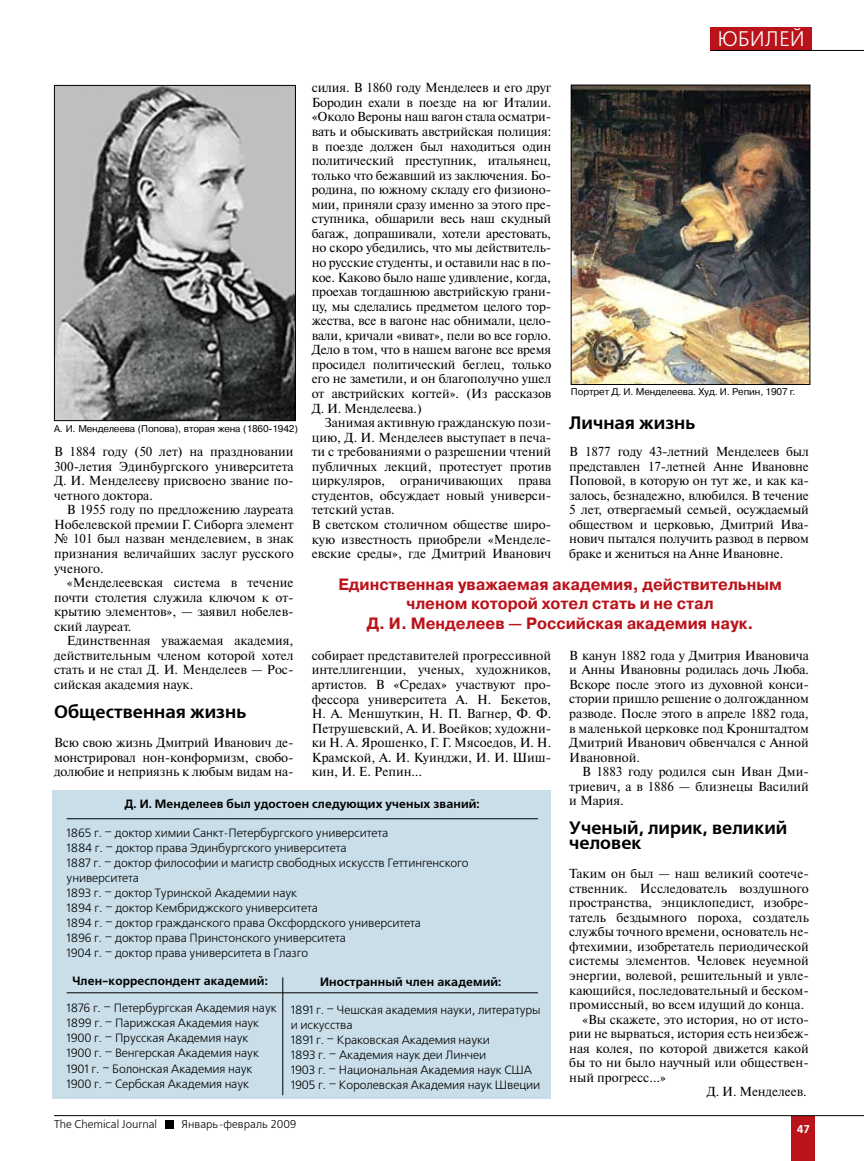
<style>
.page{position:relative;width:864px;height:1161px;background:#fff}
.page>*{position:absolute;margin:0;border:0;box-sizing:border-box;transform-origin:0 0}
.t1{font:21px "Free Set C";color:#fff}
.t2{font:700 18px/14.5px "Free Set C";color:#000}
.t3{font:700 16.35px/19.5px "Pragmatica C";color:#ba131a;text-align:center;scale:.96 1}
.t4{font:13.05px/14.5px "Newton C";color:#000;text-align:justify}
.t5{font:12px/15px "Free Set C";letter-spacing:-.01em;color:#000}
.t6{font:700 12px "Free Set C";letter-spacing:.01em;color:#000}
.t7{font:11.25px "Free Set C";color:#000}
.t8{font:700 11.25px "Free Set C";color:#fff}
.t9{font:9.75px "Pragmatica C";letter-spacing:-.02em;color:#000}
</style>
<div class="page">
<div style="left:791px;top:1116px;width:23px;height:45px;background:#ba131a"></div>
<hr style="left:54px;top:1115px;width:809px;height:1px;background:#000">
<div style="left:165px;top:1120px;width:8px;height:8px;background:#000"></div>
<img style="left:56px;top:87px;width:238px;height:332px">
<div style="left:54px;top:85px;width:242px;height:336px;border:1px solid #000"></div>
<img style="left:572px;top:87px;width:236px;height:296px">
<div style="left:570px;top:85px;width:240px;height:300px;border:1px solid #000"></div>
<div style="left:52px;top:790px;width:498px;height:309px;background:#c9dee8"></div>
<hr style="left:67px;top:818px;width:470px;height:1px;background:#000">
<hr style="left:282px;top:977px;width:1px;height:118px;background:#000">
<hr style="left:67px;top:992px;width:470px;height:1px;background:#000">
<div style="left:710px;top:27px;width:101px;height:23px;background:#ba131a"></div>
<hr style="left:710px;top:50px;width:153px;height:1px;background:#000">
<h1 class="t1" style="left:717px;top:28px;width:89px">ЮБИЛЕЙ</h1>
<p class="t4" style="left:311px;top:81px;width:241px">силия. В 1860 году Менделеев и его друг Бородин ехали в поезде на юг Италии. «Около Вероны наш вагон стала осматри&shy;вать и обыскивать австрийская полиция: в поезде должен был находиться один политический преступник, итальянец, только что бежавший из заключения. Бо&shy;родина, по южному складу его физионо&shy;мии, приняли сразу именно за этого пре&shy;ступника, обшарили весь наш скудный багаж, допрашивали, хотели арестовать, но скоро убедились, что мы действитель&shy;но русские студенты, и оставили нас в по&shy;кое. Каково было наше удивление, когда, проехав тогдашнюю австрийскую грани&shy;цу, мы сделались предметом целого тор&shy;жества, все в вагоне нас обнимали, цело&shy;вали, кричали «виват», пели во все горло.<br>Дело в том, что в нашем вагоне все время просидел политический беглец, только его не заметили, и он благополучно ушел от австрийских когтей». (Из рассказов Д. И. Менделеева.)</p>
<p class="t4" style="left:311px;top:415px;width:241px;text-align:left;text-indent:13px">Занимая активную гражданскую пози&shy;цию, Д. И. Менделеев выступает в печа&shy;ти с требованиями о разрешении чтений публичных лекций, протестует против циркуляров, ограничивающих права студентов, обсуждает новый универси&shy;тетский устав.<br>В светском столичном обществе широ&shy;кую известность приобрели «Менделе&shy;евские среды», где Дмитрий Иванович</p>
<p class="t9" style="left:570px;top:386px;width:226px">Портрет Д. И. Менделеева. Худ. И. Репин, 1907 г.</p>
<h2 class="t2" style="left:569px;top:416px;width:127px">Личная жизнь</h2>
<p class="t4" style="left:569px;top:444px;width:241px">В 1877 году 43-летний Менделеев был представлен 17-летней Анне Ивановне Поповой, в которую он тут же, и как ка&shy;залось, безнадежно, влюбился. В течение 5 лет, отвергаемый семьей, осуждаемый обществом и церковью, Дмитрий Ива&shy;нович пытался получить развод в первом браке и жениться на Анне Ивановне.</p>
<p class="t9" style="left:54px;top:423px;width:245px">А. И. Менделеева (Попова), вторая жена (1860-1942)</p>
<p class="t4" style="left:54px;top:444px;width:241px">В 1884 году (50 лет) на праздновании 300-летия Эдинбургского университета Д. И. Менделееву присвоено звание по&shy;четного доктора.</p>
<p class="t4" style="left:54px;top:503px;width:241px;text-indent:13px">В 1955 году по предложению лауреата Нобелевской премии Г. Сиборга элемент № 101 был назван менделевием, в знак признания величайших заслуг русского ученого.</p>
<p class="t4" style="left:54px;top:575px;width:241px;text-indent:13px">«Менделеевская система в течение почти столетия служила ключом к от&shy;крытию элементов», — заявил нобелев&shy;ский лауреат.</p>
<p class="t4" style="left:54px;top:634px;width:241px;text-indent:13px">Единственная уважаемая академия, действительным членом которой хотел стать и не стал Д. И. Менделеев — Рос&shy;сийская академия наук.</p>
<h2 class="t2" style="left:54px;top:705px;width:193px">Общественная жизнь</h2>
<p class="t4" style="left:54px;top:735px;width:241px">Всю свою жизнь Дмитрий Иванович де&shy;монстрировал нон-конформизм, свобо&shy;долюбие и неприязнь к любым видам на-</p>
<p class="t3" style="left:338px;top:575px;width:463px">Единственная уважаемая академия, действительным членом которой хотел стать и не стал<br>Д. И. Менделеев — Российская академия наук.</p>
<p class="t4" style="left:569px;top:648px;width:241px">В канун 1882 года у Дмитрия Ивановича и Анны Ивановны родилась дочь Люба.<br>Вскоре после этого из духовной конси&shy;стории пришло решение о долгожданном разводе. После этого в апреле 1882 года, в маленькой церковке под Кронштадтом Дмитрий Иванович обвенчался с Анной Ивановной.</p>
<p class="t4" style="left:569px;top:764px;width:241px;text-indent:13px">В 1883 году родился сын Иван Дми&shy;триевич, а в 1886 — близнецы Василий и Мария.</p>
<h2 class="t2" style="left:569px;top:821px;width:219px">Ученый, лирик, великий человек</h2>
<p class="t4" style="left:569px;top:866px;width:241px">Таким он был — наш великий соотече-</p>
<p class="t4" style="left:569px;top:881px;width:241px">ственник. Исследователь воздушного</p>
<p class="t4" style="left:569px;top:895px;width:241px">пространства, энциклопедист, изобре-</p>
<p class="t4" style="left:569px;top:910px;width:241px">татель бездымного пороха, создатель</p>
<p class="t4" style="left:569px;top:924px;width:241px">службы точного времени, основатель не-</p>
<p class="t4" style="left:569px;top:939px;width:241px">фтехимии, изобретатель периодической</p>
<p class="t4" style="left:569px;top:954px;width:241px">системы элементов. Человек неуемной</p>
<p class="t4" style="left:569px;top:968px;width:241px">энергии, волевой, решительный и увле-</p>
<p class="t4" style="left:569px;top:983px;width:241px">кающийся, последовательный и беском-</p>
<p class="t4" style="left:569px;top:997px;width:236px">промиссный, во всем идущий до конца.</p>
<p class="t4" style="left:582px;top:1012px;width:228px">«Вы скажете, это история, но от исто-</p>
<p class="t4" style="left:569px;top:1026px;width:241px">рии не вырваться, история есть неизбеж-</p>
<p class="t4" style="left:569px;top:1041px;width:241px">ная колея, по которой движется какой</p>
<p class="t4" style="left:569px;top:1055px;width:241px">бы то ни было научный или обществен-</p>
<p class="t4" style="left:569px;top:1070px;width:98px">ный прогресс…»</p>
<p class="t4" style="left:706px;top:1085px;width:101px">Д. И. Менделеев.</p>
<p class="t4" style="left:311px;top:648px;width:241px">собирает представителей прогрессивной интеллигенции, ученых, художников, артистов. В «Средах» участвуют про&shy;фессора университета А. Н. Бекетов, Н. А. Меншуткин, Н. П. Вагнер, Ф. Ф.<br>Петрушевский, А. И. Воейков; художни&shy;ки Н. А. Ярошенко, Г. Г. Мясоедов, И. Н.<br>Крамской, А. И. Куинджи, И. И. Шиш&shy;кин, И. Е. Репин…</p>
<p class="t6" style="left:124px;top:797px;width:356px">Д. И. Менделеев был удостоен следующих ученых званий:</p>
<p class="t5" style="left:67px;top:826px;width:403px">1865 г. – доктор химии Санкт-Петербургского университета<br>1884 г. – доктор права Эдинбургского университета<br>1887 г. – доктор философии и магистр свободных искусств Геттингенского университета<br>1893 г. – доктор Туринской Академии наук<br>1894 г. – доктор Кембриджского университета<br>1894 г. – доктор гражданского права Оксфордского университета<br>1896 г. – доктор права Принстонского университета<br>1904 г. – доктор права университета в Глазго</p>
<p class="t6" style="left:72px;top:974px;width:197px">Член-корреспондент академий:</p>
<p class="t5" style="left:67px;top:1001px;width:211px">1876 г. – Петербургская Академия наук 1899 г. – Парижская Академия наук 1900 г. – Прусская Академия наук<br>1900 г. – Венгерская Академия наук 1901 г. – Болонская Академия наук 1900 г. – Сербская Академия наук</p>
<p class="t6" style="left:320px;top:975px;width:183px">Иностранный член академий:</p>
<p class="t5" style="left:291px;top:1003px;width:251px">1891 г. – Чешская академия науки, литературы и искусства<br>1891 г. – Краковская Академия науки<br>1893 г. – Академия наук деи Линчеи<br>1903 г. – Национальная Академия наук США 1905 г. – Королевская Академия наук Швеции</p>
<p class="t7" style="left:54px;top:1118px;width:104px">The Chemical Journal</p>
<p class="t7" style="left:181px;top:1118px;width:117px">Январь-февраль 2009</p>
<p class="t8" style="left:796px;top:1122px;width:14px">47</p>
</div>
